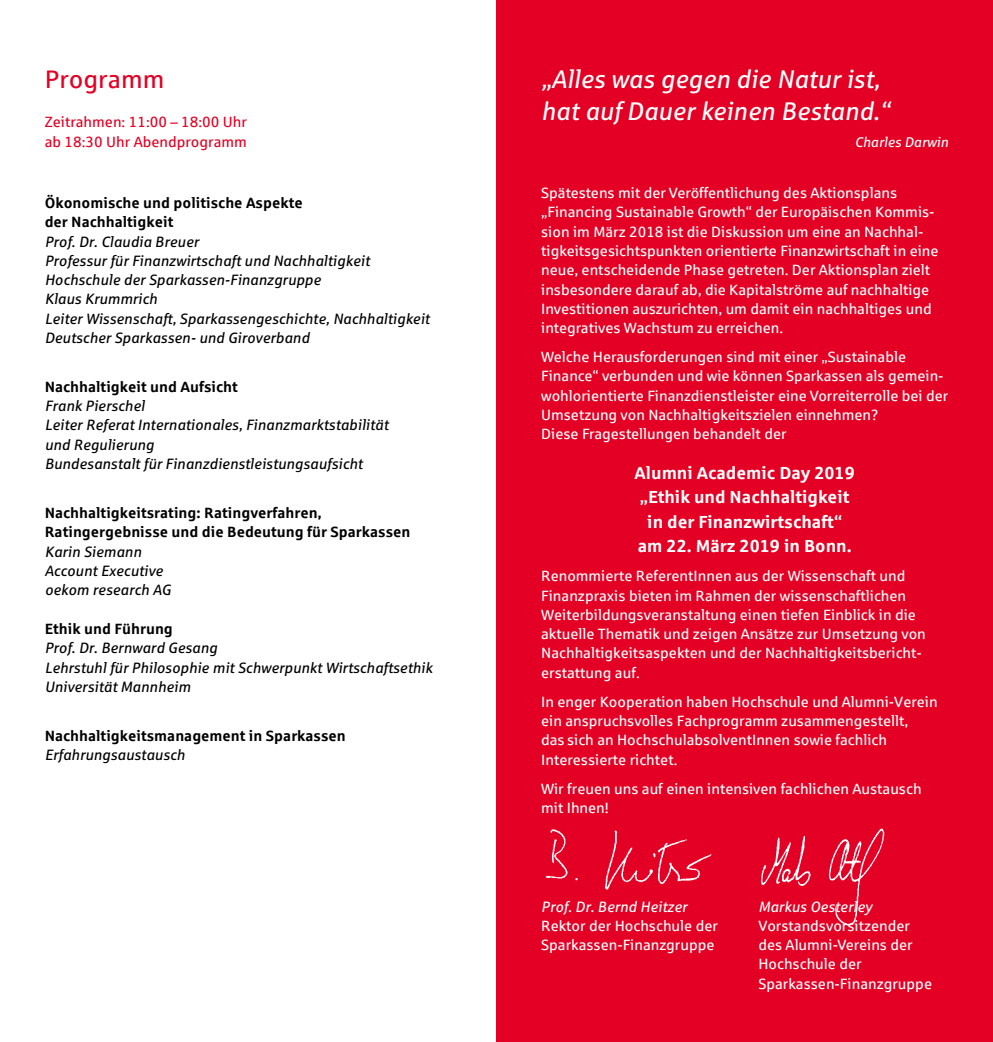
<style>
.page{position:relative;width:993px;height:1042px;background:#fff}
.page>*{position:absolute;margin:0;border:0;box-sizing:border-box;transform-origin:0 0}
.t1{font:italic 25.38px/31.5px "Sparkasse Rg";color:#fff}
.t2{font:25.38px "Sparkasse Rg";color:#e40024}
.t3{font:700 17.5px/24.5px "Sparkasse Rg";color:#fff;text-align:center}
.t4{font:14.88px/19.2px "Sparkasse Rg";color:#fff}
.t5{font:italic 14.88px/19.2px "Sparkasse Rg";color:#000}
.t6{font:700 14.88px/19.2px "Sparkasse Rg";color:#000}
.t7{font:14.88px/19.2px "Sparkasse Rg";color:#e40024}
.t8{font:italic 14.88px "Sparkasse Rg";color:#fff}
.t9{font:italic 14px "Sparkasse Rg";color:#fff}
</style>
<div class="page">
<div style="left:496px;top:0;width:496px;height:1042px;background:#e40024"></div>
<img style="left:545px;top:829px;width:167px;height:61px">
<img style="left:761px;top:828px;width:124px;height:98px">
<h1 class="t2" style="left:45px;top:64px;width:121px">Programm</h1>
<p class="t7" style="left:45px;top:112px;width:204px">Zeitrahmen: 11:00 – 18:00 Uhr ab 18:30 Uhr Abendprogramm</p>
<p class="t6" style="left:45px;top:193px;width:259px">Ökonomische und politische Aspekte der Nachhaltigkeit</p>
<p class="t5" style="left:45px;top:231px;width:386px">Prof. Dr. Claudia Breuer<br>Professur für Finanzwirtschaft und Nachhaltigkeit Hochschule der Sparkassen-Finanzgruppe<br>Klaus Krummrich<br>Leiter Wissenschaft, Sparkassengeschichte, Nachhaltigkeit Deutscher Sparkassen- und Giroverband</p>
<p class="t6" style="left:45px;top:376px;width:195px">Nachhaltigkeit und Aufsicht</p>
<p class="t5" style="left:45px;top:396px;width:345px">Frank Pierschel<br>Leiter Referat Internationales, Finanzmarktstabilität und Regulierung<br>Bundesanstalt für Finanzdienstleistungsaufsicht</p>
<p class="t6" style="left:45px;top:502px;width:367px">Nachhaltigkeitsrating: Ratingverfahren,<br>Ratingergebnisse und die Bedeutung für Sparkassen</p>
<p class="t5" style="left:45px;top:541px;width:128px">Karin Siemann<br>Account Executive oekom research AG</p>
<p class="t6" style="left:45px;top:619px;width:130px">Ethik und Führung</p>
<p class="t5" style="left:45px;top:638px;width:389px">Prof. Dr. Bernward Gesang<br>Lehrstuhl für Philosophie mit Schwerpunkt Wirtschaftsethik<br>Universität Mannheim</p>
<p class="t6" style="left:45px;top:725px;width:302px">Nachhaltigkeitsmanagement in Sparkassen</p>
<p class="t5" style="left:45px;top:745px;width:142px">Erfahrungsaustausch</p>
<h1 class="t1" style="left:541px;top:63px;width:350px">„Alles was gegen die Natur ist, hat auf Dauer keinen Bestand.“</h1>
<p class="t9" style="left:854px;top:133px;width:95px">Charles Darwin</p>
<p class="t4" style="left:541px;top:183px;width:399px">Spätestens mit der Veröffentlichung des Aktionsplans „Financing Sustainable Growth“ der Europäischen Kommis&shy;sion im März 2018 ist die Diskussion um eine an Nachhal&shy;tigkeitsgesichtspunkten orientierte Finanzwirtschaft in eine neue, entscheidende Phase getreten. Der Aktionsplan zielt insbesondere darauf ab, die Kapitalströme auf nachhaltige Investitionen auszurichten, um damit ein nachhaltiges und integratives Wachstum zu erreichen.</p>
<p class="t4" style="left:541px;top:347px;width:408px">Welche Herausforderungen sind mit einer „Sustainable Finance“ verbunden und wie können Sparkassen als gemein&shy;wohlorientierte Finanzdienstleister eine Vorreiterrolle bei der Umsetzung von Nachhaltigkeitszielen einnehmen?<br>Diese Fragestellungen behandelt der</p>
<p class="t3" style="left:634px;top:459px;width:221px">Alumni Academic Day 2019 „Ethik und Nachhaltigkeit in der Finanzwirtschaft“ am 22. März 2019 in Bonn.</p>
<p class="t4" style="left:541px;top:566px;width:386px">Renommierte ReferentInnen aus der Wissenschaft und Finanzpraxis bieten im Rahmen der wissenschaftlichen Weiterbildungsveranstaltung einen tiefen Einblick in die aktuelle Thematik und zeigen Ansätze zur Umsetzung von Nachhaltigkeitsaspekten und der Nachhaltigkeitsbericht&shy;erstattung auf.</p>
<p class="t4" style="left:541px;top:691px;width:398px">In enger Kooperation haben Hochschule und Alumni-Verein ein anspruchsvolles Fachprogramm zusammengestellt,<br>das sich an HochschulabsolventInnen sowie fachlich Interessierte richtet.</p>
<p class="t4" style="left:541px;top:778px;width:382px">Wir freuen uns auf einen intensiven fachlichen Austausch mit Ihnen!</p>
<p class="t8" style="left:541px;top:897px;width:148px">Prof. Dr. Bernd Heitzer</p>
<p class="t8" style="left:758px;top:897px;width:115px">Markus Oesterley</p>
<p class="t4" style="left:541px;top:915px;width:178px">Rektor der Hochschule der</p>
<p class="t4" style="left:758px;top:915px;width:153px">Vorstandsvorsitzender</p>
<p class="t4" style="left:541px;top:935px;width:175px">Sparkassen-Finanzgruppe</p>
<p class="t4" style="left:758px;top:935px;width:175px">des Alumni-Vereins der<br>Hochschule der<br>Sparkassen-Finanzgruppe</p>
</div>
